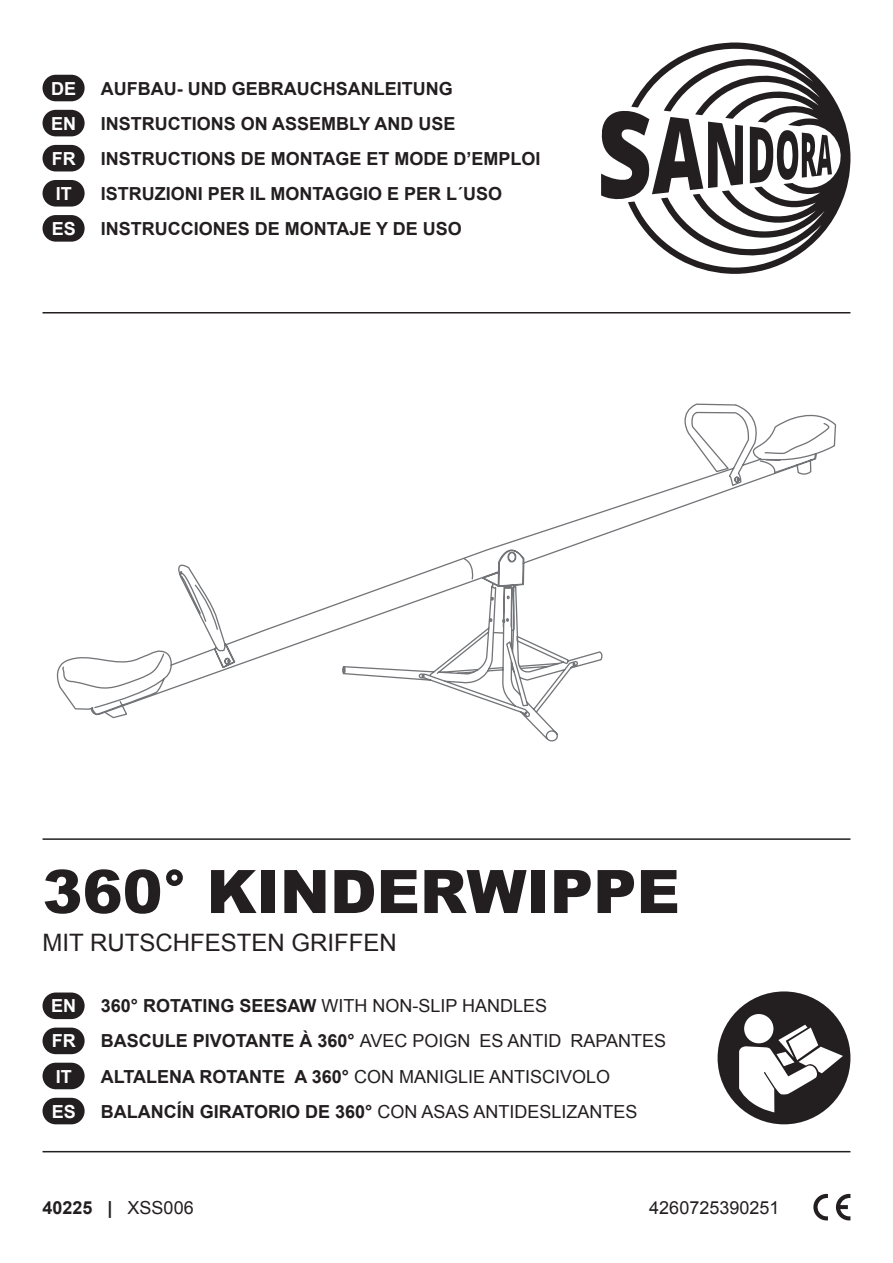
<style>
.page{position:relative;width:893px;height:1263px;background:#fff}
.page>*{position:absolute;margin:0;border:0;box-sizing:border-box;transform-origin:0 0}
.t1{font:900 60px "Arial";color:#231f20}
.t2{font:24px "Arial";color:#231f20}
.t3{font:700 18px "Arial";color:#231f20}
.t4{font:18px "Arial";color:#231f20}
.t5{font:700 18px "Arial";color:#fff}
.s1{font-weight:700}
.s2{font-weight:400}
</style>
<div class="page">
<svg style="left:628px;top:43px;width:222px;height:231px"></svg>
<svg style="left:601px;top:110px;width:142px;height:90px"></svg>
<svg style="left:750px;top:127px;width:82px;height:56px"></svg>
<svg style="left:718px;top:991px;width:132px;height:133px"></svg>
<hr style="left:43px;top:838px;width:807px;height:2px;background:#231f20">
<hr style="left:43px;top:312px;width:807px;height:1px;background:#231f20">
<hr style="left:43px;top:1151px;width:807px;height:1px;background:#231f20">
<div style="left:43px;top:992px;width:42px;height:27px;background:#231f20;border-radius:13px"></div>
<div style="left:43px;top:110px;width:42px;height:26px;background:#231f20;border-radius:13px"></div>
<div style="left:43px;top:75px;width:42px;height:26px;background:#231f20;border-radius:13px"></div>
<div style="left:43px;top:1027px;width:42px;height:27px;background:#231f20;border-radius:13px"></div>
<div style="left:43px;top:145px;width:42px;height:26px;background:#231f20;border-radius:13px"></div>
<div style="left:43px;top:1063px;width:42px;height:26px;background:#231f20;border-radius:13px"></div>
<div style="left:43px;top:180px;width:42px;height:27px;background:#231f20;border-radius:13px"></div>
<div style="left:43px;top:1098px;width:42px;height:26px;background:#231f20;border-radius:13px"></div>
<div style="left:43px;top:215px;width:42px;height:27px;background:#231f20;border-radius:13px"></div>
<svg style="left:813px;top:1194px;width:15px;height:27px"></svg>
<svg style="left:835px;top:1194px;width:15px;height:27px"></svg>
<svg style="left:56px;top:403px;width:781px;height:339px"></svg>
<p class="t5" style="left:51px;top:76px;width:27px">DE</p>
<p class="t3" style="left:101px;top:76px;width:353px">AUFBAU- UND GEBRAUCHSANLEITUNG</p>
<p class="t5" style="left:51px;top:111px;width:27px">EN</p>
<p class="t3" style="left:101px;top:111px;width:356px">INSTRUCTIONS ON ASSEMBLY AND USE</p>
<p class="t5" style="left:52px;top:147px;width:25px">FR</p>
<p class="t3" style="left:101px;top:147px;width:441px">INSTRUCTIONS DE MONTAGE ET MODE D’EMPLOI</p>
<p class="t5" style="left:56px;top:182px;width:18px">IT</p>
<p class="t3" style="left:101px;top:182px;width:403px">ISTRUZIONI PER IL MONTAGGIO E PER L´USO</p>
<p class="t5" style="left:52px;top:217px;width:26px">ES</p>
<p class="t3" style="left:101px;top:217px;width:363px">INSTRUCCIONES DE MONTAJE Y DE USO</p>
<h1 class="t1" style="left:43px;top:848px;width:639px">360° KINDERWIPPE</h1>
<h2 class="t2" style="left:43px;top:926px;width:356px">MIT RUTSCHFESTEN GRIFFEN</h2>
<p class="t5" style="left:51px;top:994px;width:27px">EN</p>
<p class="t4" style="left:101px;top:994px;width:448px"><span class="s1">360° ROTATING SEESAW</span> WITH NON-SLIP HANDLES</p>
<p class="t5" style="left:52px;top:1029px;width:25px">FR</p>
<p class="t4" style="left:101px;top:1029px;width:567px"><span class="s1">BASCULE PIVOTANTE À 360°</span> AVEC POIGN ES ANTID RAPANTES</p>
<p class="t5" style="left:56px;top:1064px;width:18px">IT</p>
<p class="t4" style="left:101px;top:1064px;width:511px"><span class="s1">ALTALENA ROTANTE A 360°</span> CON MANIGLIE ANTISCIVOLO</p>
<p class="t5" style="left:52px;top:1099px;width:26px">ES</p>
<p class="t3" style="left:101px;top:1099px;width:538px">BALANCÍN GIRATORIO DE 360° <span class="s2">CON ASAS ANTIDESLIZANTES</span></p>
<p class="t3" style="left:43px;top:1195px;width:153px">40225 | <span class="s2">XSS006</span></p>
<p class="t4" style="left:649px;top:1195px;width:132px">4260725390251</p>
</div>
